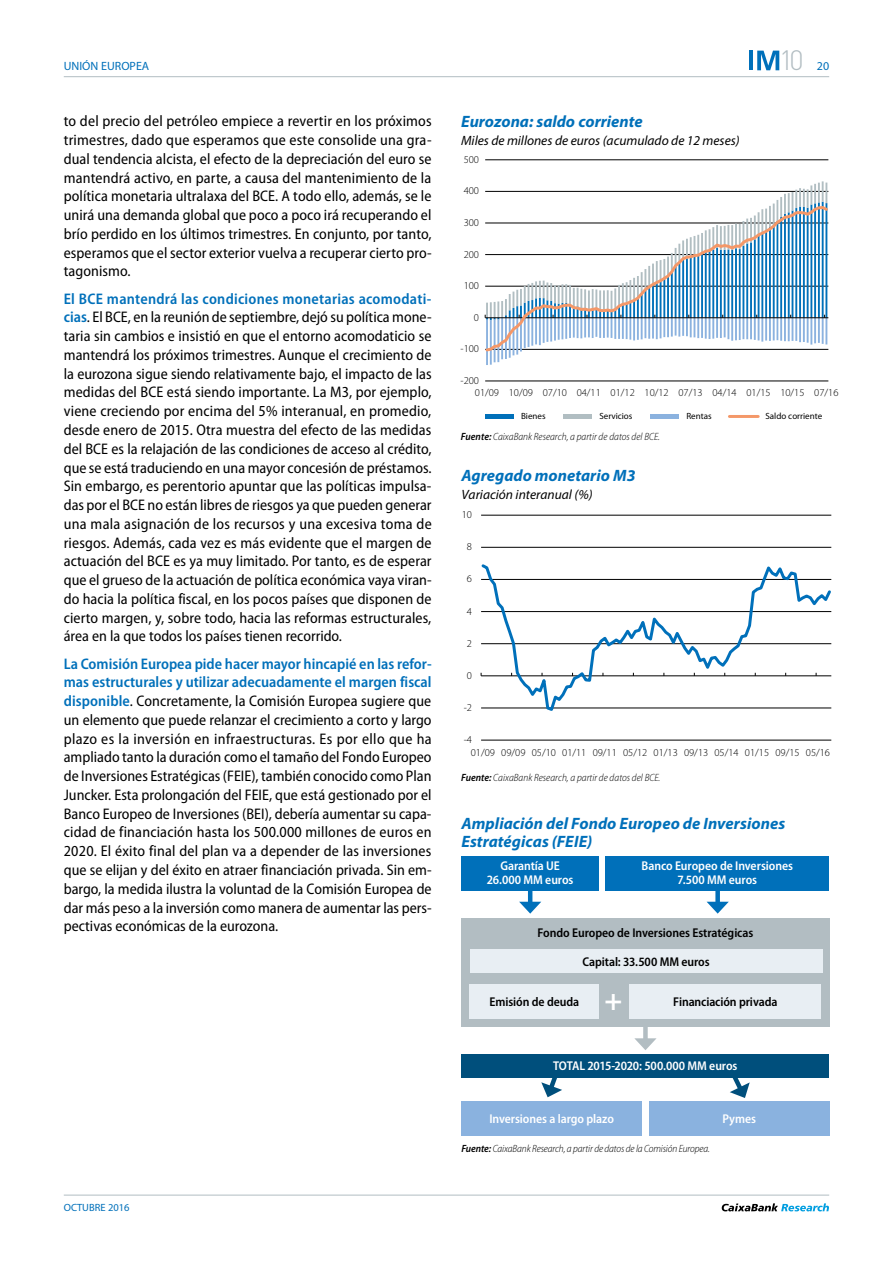
<style>
.page{position:relative;width:893px;height:1263px;background:#fff}
.page>*{position:absolute;margin:0;border:0;box-sizing:border-box;transform-origin:0 0}
.t1{font:700 semi-condensed 30px "Myriad Pro";color:#fff}
.t2{font:300 27.6px "DIN Pro";color:#b2bdc2}
.t3{font:italic 700 16.5px/18px "Myriad Pro";color:#0070ba}
.t4{font:italic 700 16.5px "Myriad Pro";color:#0070b9}
.t5{font:semi-condensed 15.3px/18.8px "Myriad Pro";color:#000;text-align:justify}
.t6{font:italic 13.5px "Myriad Pro";color:#000}
.t7{font:600 semi-condensed 12.75px/14.2px "Myriad Pro";letter-spacing:-.005em;color:#fff;text-align:center}
.t8{font:600 semi-condensed 12.75px "Myriad Pro";letter-spacing:-.005em;color:#000}
.t9{font:12px "Myriad Pro";color:#0070ba}
.t10{font:italic 300 semi-condensed 10.5px "Myriad Pro";letter-spacing:-.005em;color:#000}
.t11{font:300 10.5px "Myriad Pro";color:#000}
.t12{font:10.5px "Myriad Pro";color:#0070ba}
.t13{font:9px "Myriad Pro";color:#000}
.s1{font-weight:600;color:#0070ba}
.s2{font-weight:600}
</style>
<div class="page">
<hr style="left:64px;top:76px;width:765px;height:1px;background:#b2bdc2">
<hr style="left:64px;top:1195px;width:765px;height:1px;background:#b2bdc2">
<svg style="left:722px;top:1203px;width:107px;height:8px"></svg>
<svg style="left:757px;top:51px;width:22px;height:19px"></svg>
<hr style="left:749px;top:51px;width:4px;height:19px;background:#0070ba">
<hr style="left:481px;top:740px;width:350px;height:1px;background:#000">
<hr style="left:481px;top:547px;width:350px;height:1px;background:#000">
<hr style="left:481px;top:515px;width:350px;height:1px;background:#000">
<svg style="left:481px;top:564px;width:351px;height:147px"></svg>
<hr style="left:485px;top:381px;width:343px;height:1px;background:#000">
<hr style="left:485px;top:191px;width:343px;height:1px;background:#000">
<hr style="left:485px;top:160px;width:343px;height:1px;background:#000">
<svg style="left:486px;top:181px;width:341px;height:21px"></svg>
<svg style="left:486px;top:202px;width:341px;height:163px"></svg>
<svg style="left:485px;top:205px;width:344px;height:148px"></svg>
<div style="left:485px;top:414px;width:29px;height:5px;background:#0070b9"></div>
<div style="left:563px;top:414px;width:29px;height:5px;background:#b1bec2"></div>
<div style="left:650px;top:414px;width:29px;height:5px;background:#8bb2df"></div>
<hr style="left:729px;top:415px;width:29px;height:3px;background:#f49869">
<hr style="left:528px;top:888px;width:4px;height:18px;background:#0070ba">
<svg style="left:519px;top:902px;width:22px;height:12px"></svg>
<div style="left:461px;top:856px;width:138px;height:34px;background:#0070ba"></div>
<div style="left:715px;top:888px;width:5px;height:18px;background:#0070ba"></div>
<svg style="left:707px;top:902px;width:22px;height:12px"></svg>
<div style="left:605px;top:856px;width:224px;height:34px;background:#0070ba"></div>
<div style="left:643px;top:1019px;width:5px;height:23px;background:#b2bdc2"></div>
<svg style="left:634px;top:1038px;width:23px;height:12px"></svg>
<div style="left:461px;top:918px;width:368px;height:109px;background:#b2bdc2"></div>
<div style="left:470px;top:949px;width:352px;height:24px;background:#e8eef3"></div>
<div style="left:470px;top:984px;width:129px;height:34px;background:#e8eef3"></div>
<div style="left:629px;top:984px;width:192px;height:34px;background:#e8eef3"></div>
<div style="left:461px;top:1101px;width:181px;height:34px;background:#8ab2df"></div>
<div style="left:649px;top:1101px;width:180px;height:34px;background:#8ab2df"></div>
<svg style="left:541px;top:1077px;width:23px;height:20px"></svg>
<svg style="left:725px;top:1077px;width:25px;height:21px"></svg>
<div style="left:461px;top:1054px;width:368px;height:23px;background:#004f7c"></div>
<p class="t9" style="left:64px;top:60px;width:87px">UNIÓN EUROPEA</p>
<h2 class="t2" style="left:779px;top:42px;width:26px">10</h2>
<p class="t9" style="left:817px;top:60px;width:14px">20</p>
<p class="t5" style="left:64px;top:112px;width:369px">to del precio del petróleo empiece a revertir en los próximos trimestres, dado que esperamos que este consolide una gra&shy;dual tendencia alcista, el efecto de la depreciación del euro se mantendrá activo, en parte, a causa del mantenimiento de la política monetaria ultralaxa del BCE. A todo ello, además, se le unirá una demanda global que poco a poco irá recuperando el brío perdido en los últimos trimestres. En conjunto, por tanto, esperamos que el sector exterior vuelva a recuperar cierto pro&shy;tagonismo.</p>
<p class="t5" style="left:64px;top:289px;width:369px"><span class="s1">El BCE mantendrá las condiciones monetarias acomodati&shy;cias</span>. El BCE, en la reunión de septiembre, dejó su política mone&shy;taria sin cambios e insistió en que el entorno acomodaticio se mantendrá los próximos trimestres. Aunque el crecimiento de la eurozona sigue siendo relativamente bajo, el impacto de las medidas del BCE está siendo importante. La M3, por ejemplo, viene creciendo por encima del 5% interanual, en promedio, desde enero de 2015. Otra muestra del efecto de las medidas del BCE es la relajación de las condiciones de acceso al crédito, que se está traduciendo en una mayor concesión de préstamos.<br>Sin embargo, es perentorio apuntar que las políticas impulsa&shy;das por el BCE no están libres de riesgos ya que pueden generar una mala asignación de los recursos y una excesiva toma de riesgos. Además, cada vez es más evidente que el margen de actuación del BCE es ya muy limitado. Por tanto, es de esperar que el grueso de la actuación de política económica vaya viran&shy;do hacia la política fiscal, en los pocos países que disponen de cierto margen, y, sobre todo, hacia las reformas estructurales, área en la que todos los países tienen recorrido.</p>
<p class="t5" style="left:64px;top:654px;width:370px"><span class="s1">La Comisión Europea pide hacer mayor hincapié en las refor&shy;mas estructurales y utilizar adecuadamente el margen fiscal disponible</span>. Concretamente, la Comisión Europea sugiere que un elemento que puede relanzar el crecimiento a corto y largo plazo es la inversión en infraestructuras. Es por ello que ha ampliado tanto la duración como el tamaño del Fondo Europeo de Inversiones Estratégicas (FEIE), también conocido como Plan Juncker. Esta prolongación del FEIE, que está gestionado por el Banco Europeo de Inversiones (BEI), debería aumentar su capa&shy;cidad de financiación hasta los 500.000 millones de euros en 2020. El éxito final del plan va a depender de las inversiones que se elijan y del éxito en atraer financiación privada. Sin em&shy;bargo, la medida ilustra la voluntad de la Comisión Europea de dar más peso a la inversión como manera de aumentar las pers&shy;pectivas económicas de la eurozona.</p>
<p class="t12" style="left:64px;top:1202px;width:67px">OCTUBRE 2016</p>
<p class="t4" style="left:461px;top:112px;width:183px">Eurozona: saldo corriente</p>
<p class="t6" style="left:461px;top:133px;width:280px">Miles de millones de euros (acumulado de 12 meses)</p>
<p class="t11" style="left:464px;top:153px;width:17px">500</p>
<p class="t11" style="left:464px;top:185px;width:17px">400</p>
<p class="t11" style="left:464px;top:217px;width:17px">300</p>
<p class="t11" style="left:464px;top:248px;width:17px">200</p>
<p class="t11" style="left:464px;top:280px;width:17px">100</p>
<p class="t11" style="left:474px;top:311px;width:7px">0</p>
<p class="t11" style="left:461px;top:343px;width:20px">-100</p>
<p class="t11" style="left:461px;top:375px;width:20px">-200</p>
<p class="t11" style="left:475px;top:387px;width:365px">01/09 10/09 07/10 04/11 01/12 10/12 07/13 04/14 01/15 10/15 07/16</p>
<p class="t13" style="left:521px;top:411px;width:26px">Bienes</p>
<p class="t13" style="left:599px;top:411px;width:34px">Servicios</p>
<p class="t13" style="left:686px;top:411px;width:27px">Rentas</p>
<p class="t13" style="left:765px;top:411px;width:58px">Saldo corriente</p>
<p class="t10" style="left:461px;top:431px;width:201px"><span class="s2">Fuente:</span> CaixaBank Research, a partir de datos del BCE.</p>
<p class="t3" style="left:461px;top:466px;width:176px">Agregado monetario M3</p>
<p class="t6" style="left:461px;top:486px;width:133px">Variación interanual (%)</p>
<p class="t11" style="left:462px;top:509px;width:12px">10</p>
<p class="t11" style="left:467px;top:541px;width:7px">8</p>
<p class="t11" style="left:467px;top:573px;width:7px">6</p>
<p class="t11" style="left:467px;top:605px;width:7px">4</p>
<p class="t11" style="left:467px;top:637px;width:7px">2</p>
<p class="t11" style="left:467px;top:669px;width:7px">0</p>
<p class="t11" style="left:464px;top:702px;width:10px">-2</p>
<p class="t11" style="left:464px;top:734px;width:10px">-4</p>
<p class="t11" style="left:471px;top:746px;width:361px">01/09 09/09 05/10 01/11 09/11 05/12 01/13 09/13 05/14 01/15 09/15 05/16</p>
<p class="t10" style="left:461px;top:772px;width:201px"><span class="s2">Fuente:</span> CaixaBank Research, a partir de datos del BCE.</p>
<p class="t3" style="left:461px;top:814px;width:325px">Ampliación del Fondo Europeo de Inversiones<br>Estratégicas (FEIE)</p>
<p class="t7" style="left:487px;top:859px;width:88px">Garantía UE<br>26.000 MM euros</p>
<p class="t7" style="left:642px;top:859px;width:153px">Banco Europeo de Inversiones<br>7.500 MM euros</p>
<p class="t8" style="left:537px;top:925px;width:217px">Fondo Europeo de Inversiones Estratégicas</p>
<p class="t8" style="left:582px;top:954px;width:129px">Capital: 33.500 MM euros</p>
<p class="t8" style="left:490px;top:995px;width:91px">Emisión de deuda</p>
<h1 class="t1" style="left:604px;top:983px;width:19px">+</h1>
<p class="t8" style="left:673px;top:995px;width:106px">Financiación privada</p>
<p class="t7" style="left:553px;top:1059px;width:186px">TOTAL 2015-2020: 500.000 MM euros</p>
<p class="t7" style="left:489px;top:1112px;width:126px">Inversiones a largo plazo</p>
<p class="t7" style="left:722px;top:1112px;width:35px">Pymes</p>
<p class="t10" style="left:461px;top:1143px;width:250px"><span class="s2">Fuente:</span> CaixaBank Research, a partir de datos de la Comisión Europea.</p>
</div>
